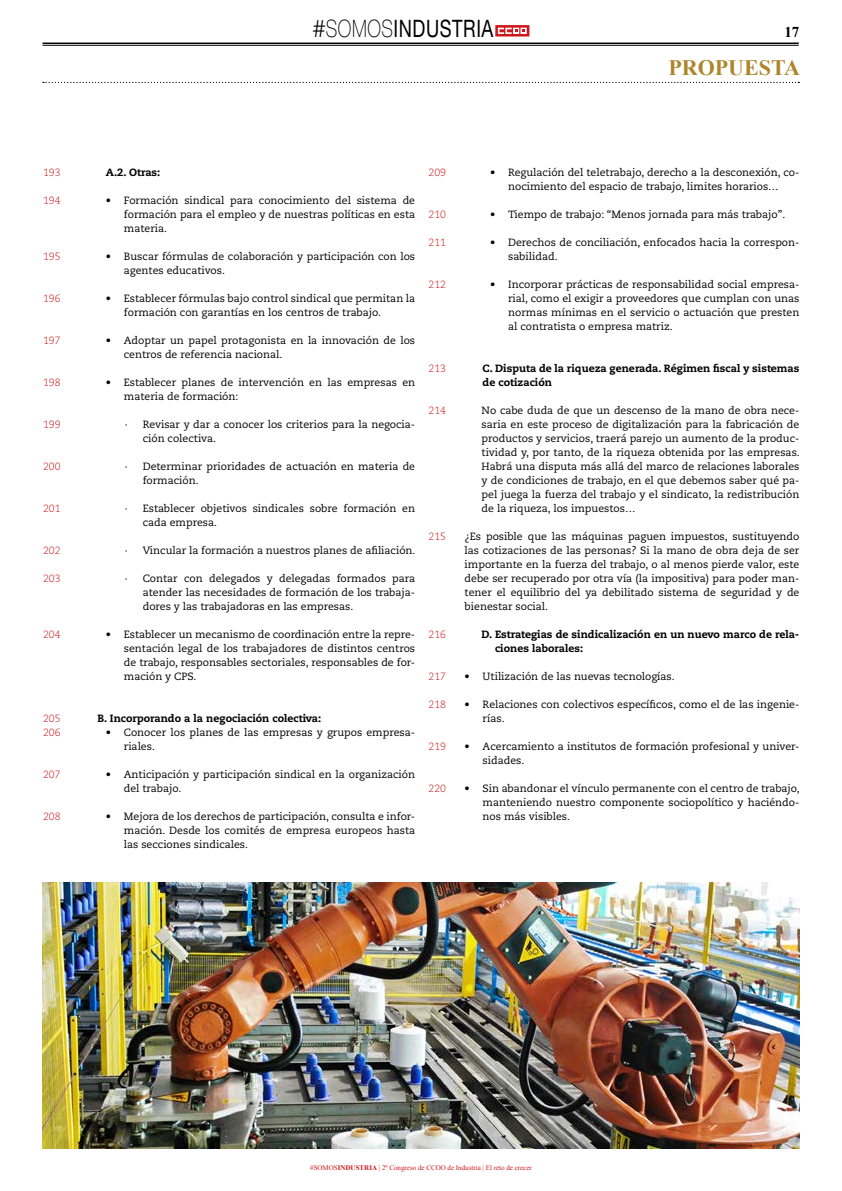
<style>
.page{position:relative;width:842px;height:1191px;background:#fff}
.page>*{position:absolute;margin:0;border:0;box-sizing:border-box;transform-origin:0 0}
.t1{font:24.1px "Helvetica Neue";letter-spacing:.03em;color:#000;scale:.76 1}
.t2{font:700 22px "Times New Roman";color:#ad852a}
.t3{font:700 15px "Times New Roman";color:#000}
.t4{font:10.5px/14px "Caecilia";color:#000}
.t5{font:800 10.5px/14px "Caecilia";color:#000}
.t6{font:300 10.5px/14px "Caecilia";color:#cd171a}
.t7{font:7px "Times New Roman";color:#cd171a}
.s1{font-family:"Caecilia";font-weight:300}
.s2{font-weight:100}
.s3{font-weight:700}
</style>
<div class="page">
<svg style="left:495px;top:25px;width:34px;height:12px"></svg>
<hr style="left:43px;top:43px;width:756px;height:1px;background:#000">
<hr style="left:43px;top:45px;width:756px;height:1px;background:#000">
<svg style="left:43px;top:82px;width:756px;height:1px"></svg>
<img style="left:43px;top:882px;width:756px;height:266px">
<p class="t6" style="left:43px;top:166px;width:19px">193</p>
<p class="t6" style="left:43px;top:194px;width:19px">194</p>
<p class="t6" style="left:43px;top:250px;width:19px">195</p>
<p class="t6" style="left:43px;top:292px;width:19px">196</p>
<p class="t6" style="left:43px;top:334px;width:19px">197</p>
<p class="t6" style="left:43px;top:376px;width:19px">198</p>
<p class="t6" style="left:43px;top:418px;width:19px">199</p>
<p class="t6" style="left:43px;top:460px;width:19px">200</p>
<p class="t6" style="left:43px;top:502px;width:19px">201</p>
<p class="t6" style="left:43px;top:544px;width:19px">202</p>
<p class="t6" style="left:43px;top:572px;width:19px">203</p>
<p class="t6" style="left:43px;top:628px;width:19px">204</p>
<p class="t6" style="left:43px;top:712px;width:19px">205<br>206</p>
<p class="t6" style="left:43px;top:768px;width:19px">207</p>
<p class="t6" style="left:43px;top:810px;width:19px">208</p>
<h1 class="t1" style="left:313px;top:14px;width:240px"><span class="s1">#</span><span class="s2">SOMOS</span>INDUSTRIA</h1>
<h3 class="t3" style="left:784px;top:22px;width:16px">17</h3>
<h2 class="t2" style="left:668px;top:52px;width:133px">PROPUESTA</h2>
<p class="t5" style="left:106px;top:165px;width:56px">A.2. Otras:</p>
<p class="t4" style="left:124px;top:194px;width:293px;text-align:justify;text-indent:-18px">• Formación sindical para conocimiento del sistema de formación para el empleo y de nuestras políticas en esta materia.</p>
<p class="t4" style="left:124px;top:250px;width:293px;text-indent:-18px">• Buscar fórmulas de colaboración y participación con los agentes educativos.</p>
<p class="t4" style="left:124px;top:292px;width:293px;text-indent:-18px">• Establecer fórmulas bajo control sindical que permitan la formación con garantías en los centros de trabajo.</p>
<p class="t4" style="left:124px;top:334px;width:293px;text-indent:-18px">• Adoptar un papel protagonista en la innovación de los centros de referencia nacional.</p>
<p class="t4" style="left:124px;top:376px;width:293px;text-indent:-18px">• Establecer planes de intervención en las empresas en materia de formación:</p>
<p class="t4" style="left:143px;top:418px;width:274px;text-indent:-18px">· Revisar y dar a conocer los criterios para la negocia&shy;ción colectiva.</p>
<p class="t4" style="left:143px;top:460px;width:274px;text-indent:-18px">· Determinar prioridades de actuación en materia de formación.</p>
<p class="t4" style="left:143px;top:502px;width:274px;text-indent:-18px">· Establecer objetivos sindicales sobre formación en cada empresa.</p>
<p class="t4" style="left:125px;top:544px;width:292px">· Vincular la formación a nuestros planes de afiliación.</p>
<p class="t4" style="left:143px;top:572px;width:274px;text-align:justify;text-indent:-18px">· Contar con delegados y delegadas formados para atender las necesidades de formación de los trabaja&shy;dores y las trabajadoras en las empresas.</p>
<p class="t4" style="left:124px;top:628px;width:293px;text-align:justify;text-indent:-18px">• Establecer un mecanismo de coordinación entre la repre&shy;sentación legal de los trabajadores de distintos centros de trabajo, responsables sectoriales, responsables de for&shy;mación y CPS.</p>
<p class="t5" style="left:97px;top:711px;width:225px">B. Incorporando a la negociación colectiva:</p>
<p class="t4" style="left:124px;top:726px;width:293px;text-indent:-18px">• Conocer los planes de las empresas y grupos empresa&shy;riales.</p>
<p class="t4" style="left:124px;top:768px;width:293px;text-indent:-18px">• Anticipación y participación sindical en la organización del trabajo.</p>
<p class="t4" style="left:124px;top:810px;width:293px;text-align:justify;text-indent:-18px">• Mejora de los derechos de participación, consulta e infor&shy;mación. Desde los comités de empresa europeos hasta las secciones sindicales.</p>
<p class="t6" style="left:429px;top:166px;width:19px">209</p>
<p class="t6" style="left:429px;top:208px;width:19px">210</p>
<p class="t6" style="left:429px;top:236px;width:19px">211</p>
<p class="t6" style="left:429px;top:278px;width:19px">212</p>
<p class="t6" style="left:429px;top:362px;width:19px">213</p>
<p class="t6" style="left:429px;top:404px;width:19px">214</p>
<p class="t6" style="left:429px;top:530px;width:19px">215</p>
<p class="t6" style="left:429px;top:628px;width:19px">216</p>
<p class="t6" style="left:429px;top:670px;width:19px">217</p>
<p class="t6" style="left:429px;top:698px;width:19px">218</p>
<p class="t6" style="left:429px;top:740px;width:19px">219</p>
<p class="t6" style="left:429px;top:782px;width:19px">220</p>
<p class="t4" style="left:490px;top:166px;width:311px;text-align:center">• Regulación del teletrabajo, derecho a la desconexión, co&shy;nocimiento del espacio de trabajo, limites horarios…</p>
<p class="t4" style="left:490px;top:208px;width:297px">• Tiempo de trabajo: “Menos jornada para más trabajo”.</p>
<p class="t4" style="left:508px;top:236px;width:293px;text-indent:-18px">• Derechos de conciliación, enfocados hacia la correspon&shy;sabilidad.</p>
<p class="t4" style="left:508px;top:278px;width:293px;text-align:justify;text-indent:-18px">• Incorporar prácticas de responsabilidad social empresa&shy;rial, como el exigir a proveedores que cumplan con unas normas mínimas en el servicio o actuación que presten al contratista o empresa matriz.</p>
<p class="t5" style="left:483px;top:361px;width:318px">C. Disputa de la riqueza generada. Régimen fiscal y sistemas de cotización</p>
<p class="t4" style="left:482px;top:404px;width:320px;text-align:justify">No cabe duda de que un descenso de la mano de obra nece&shy;saria en este proceso de digitalización para la fabricación de productos y servicios, traerá parejo un aumento de la produc&shy;tividad y, por tanto, de la riqueza obtenida por las empresas.<br>Habrá una disputa más allá del marco de relaciones laborales y de condiciones de trabajo, en el que debemos saber qué pa&shy;pel juega la fuerza del trabajo y el sindicato, la redistribución de la riqueza, los impuestos…</p>
<p class="t4" style="left:465px;top:530px;width:336px;text-align:justify">¿Es posible que las máquinas paguen impuestos, sustituyendo las cotizaciones de las personas? Si la mano de obra deja de ser importante en la fuerza del trabajo, o al menos pierde valor, este debe ser recuperado por otra vía (la impositiva) para poder man&shy;tener el equilibrio del ya debilitado sistema de seguridad y de bienestar social.</p>
<p class="t5" style="left:495px;top:627px;width:306px;text-indent:-13px">D. Estrategias de sindicalización en un nuevo marco de rela&shy;ciones laborales:</p>
<p class="t4" style="left:465px;top:669px;width:212px">• Utilización de las nuevas tecnologías.</p>
<p class="t4" style="left:483px;top:697px;width:318px;text-indent:-18px">• Relaciones con colectivos específicos, como el de las ingenie&shy;rías.</p>
<p class="t4" style="left:483px;top:739px;width:318px;text-indent:-18px">• Acercamiento a institutos de formación profesional y univer&shy;sidades.</p>
<p class="t4" style="left:483px;top:781px;width:319px;text-align:justify;text-indent:-18px">• Sin abandonar el vínculo permanente con el centro de trabajo, manteniendo nuestro componente sociopolítico y haciéndo&shy;nos más visibles.</p>
<p class="t7" style="left:310px;top:1163px;width:223px">#SOMOS<span class="s3">INDUSTRIA</span> | 2º Congreso de CCOO de Industria | El reto de crecer</p>
</div>
